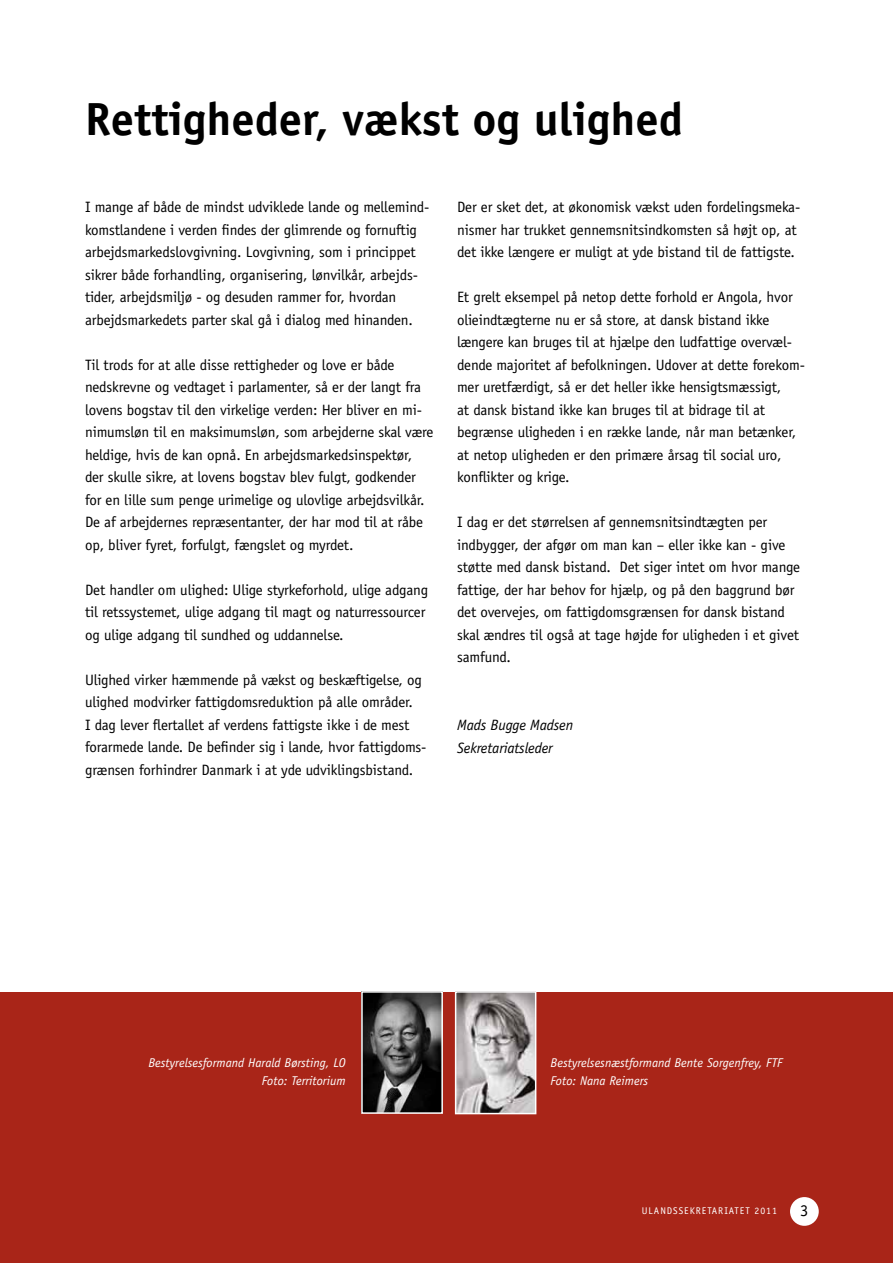
<style>
.page{position:relative;width:893px;height:1263px;background:#fff}
.page>*{position:absolute;margin:0;border:0;box-sizing:border-box;transform-origin:0 0}
.t1{font:700 46.5px "Officina Sans";color:#000}
.t2{font:16.5px "Officina Sans";color:#000}
.t3{font:15px/22.5px "Officina Sans";letter-spacing:-.01em;color:#000}
.t4{font:italic 15px/23.7px "Officina Sans";letter-spacing:-.01em;color:#000}
.t5{font:italic 12.75px/18.8px "Officina Sans";color:#fff;text-align:right}
.t6{font:9.75px "Officina Sans";letter-spacing:.1em;color:#fff}
</style>
<div class="page">
<div style="left:0;top:992px;width:893px;height:271px;background:#a92518"></div>
<img style="left:364px;top:994px;width:76px;height:117px">
<div style="left:361px;top:991px;width:82px;height:123px;border:2px solid #fff"></div>
<img style="left:458px;top:994px;width:75px;height:117px">
<div style="left:455px;top:991px;width:81px;height:123px;border:2px solid #fff"></div>
<div style="left:790px;top:1197px;width:29px;height:29px;background:#fff;border-radius:50%"></div>
<h1 class="t1" style="left:85px;top:90px;width:599px">Rettigheder, vækst og ulighed</h1>
<p class="t3" style="left:85px;top:196px;width:346px">I mange af både de mindst udviklede lande og mellemind&shy;komstlandene i verden findes der glimrende og fornuftig arbejdsmarkedslovgivning. Lovgivning, som i princippet sikrer både forhandling, organisering, lønvilkår, arbejds&shy;tider, arbejdsmiljø - og desuden rammer for, hvordan arbejdsmarkedets parter skal gå i dialog med hinanden.</p>
<p class="t3" style="left:85px;top:353px;width:350px">Til trods for at alle disse rettigheder og love er både nedskrevne og vedtaget i parlamenter, så er der langt fra lovens bogstav til den virkelige verden: Her bliver en mi&shy;nimumsløn til en maksimumsløn, som arbejderne skal være heldige, hvis de kan opnå. En arbejdsmarkedsinspektør, der skulle sikre, at lovens bogstav blev fulgt, godkender for en lille sum penge urimelige og ulovlige arbejdsvilkår.<br>De af arbejdernes repræsentanter, der har mod til at råbe op, bliver fyret, forfulgt, fængslet og myrdet.</p>
<p class="t3" style="left:85px;top:578px;width:345px">Det handler om ulighed: Ulige styrkeforhold, ulige adgang til retssystemet, ulige adgang til magt og naturressourcer og ulige adgang til sundhed og uddannelse.</p>
<p class="t3" style="left:85px;top:668px;width:343px">Ulighed virker hæmmende på vækst og beskæftigelse, og ulighed modvirker fattigdomsreduktion på alle områder.<br>I dag lever flertallet af verdens fattigste ikke i de mest forarmede lande. De befinder sig i lande, hvor fattigdoms&shy;grænsen forhindrer Danmark i at yde udviklingsbistand.</p>
<p class="t3" style="left:457px;top:196px;width:345px">Der er sket det, at økonomisk vækst uden fordelingsmeka&shy;nismer har trukket gennemsnitsindkomsten så højt op, at det ikke længere er muligt at yde bistand til de fattigste.</p>
<p class="t3" style="left:457px;top:286px;width:349px">Et grelt eksempel på netop dette forhold er Angola, hvor olieindtægterne nu er så store, at dansk bistand ikke længere kan bruges til at hjælpe den ludfattige overvæl&shy;dende majoritet af befolkningen. Udover at dette forekom&shy;mer uretfærdigt, så er det heller ikke hensigtsmæssigt,<br>at dansk bistand ikke kan bruges til at bidrage til at begrænse uligheden i en række lande, når man betænker, at netop uligheden er den primære årsag til social uro, konflikter og krige.</p>
<p class="t3" style="left:457px;top:511px;width:344px">I dag er det størrelsen af gennemsnitsindtægten per indbygger,฀der฀afgør฀om฀man฀kan฀–฀eller฀ikke฀kan฀-฀give฀ støtte med dansk bistand. Det siger intet om hvor mange fattige, der har behov for hjælp, og på den baggrund bør det overvejes, om fattigdomsgrænsen for dansk bistand skal ændres til også at tage højde for uligheden i et givet samfund.</p>
<p class="t4" style="left:457px;top:714px;width:118px">Mads Bugge Madsen<br>Sekretariatsleder</p>
<p class="t5" style="left:148px;top:1054px;width:199px">Bestyrelsesformand Harald Børsting, LO<br>Foto: Territorium</p>
<p class="t5" style="left:550px;top:1054px;width:233px;text-align:left">Bestyrelsesnæstformand Bente Sorgenfrey, FTF<br>Foto: Nana Reimers</p>
<p class="t6" style="left:642px;top:1205px;width:137px">ULANDSSEKRETARIATET 2011</p>
<p class="t2" style="left:800px;top:1201px;width:10px">3</p>
</div>
